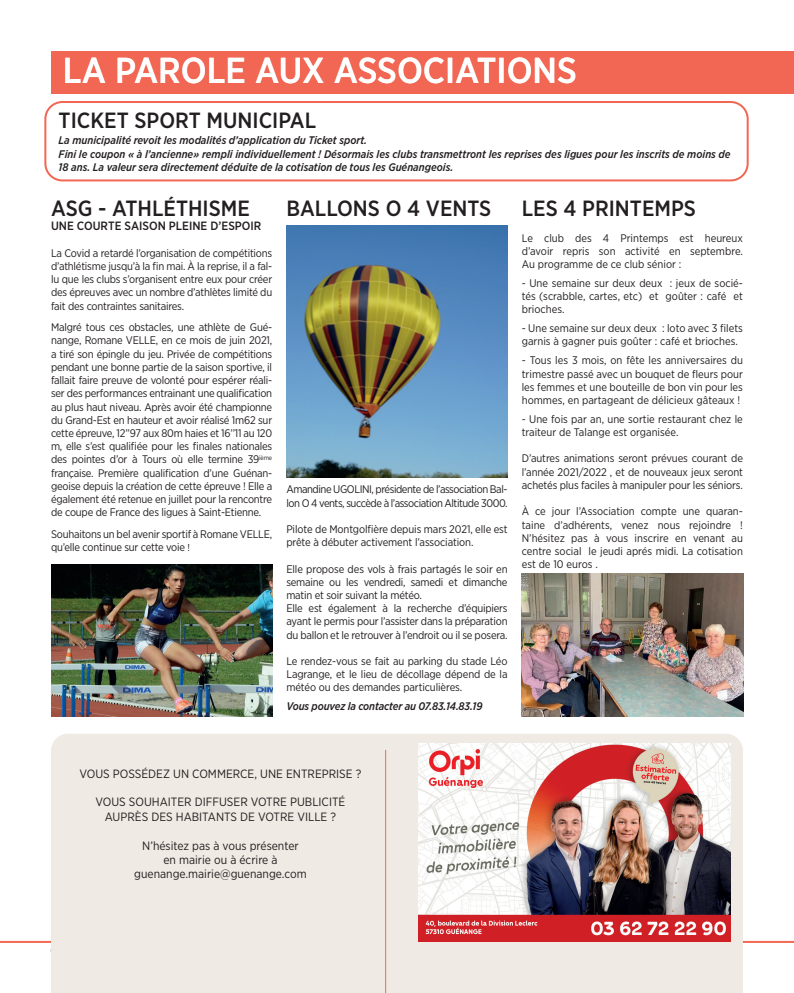
<style>
.page{position:relative;width:794px;height:993px;background:#fff}
.page>*{position:absolute;margin:0;border:0;box-sizing:border-box;transform-origin:0 0}
.t1{font:500 36px "Gotham Narrow";color:#fff}
.t2{font:500 22px "Gotham Narrow";color:#231f20}
.t3{font:12px/14.4px "Gotham Narrow";color:#231f20;text-align:center}
.t4{font:500 12px "Gotham Narrow";color:#231f20}
.t5{font:11px/13.2px "Gotham Narrow";letter-spacing:-.01em;color:#231f20;text-align:justify}
.t6{font:italic 500 11px/13.2px "Gotham Narrow";color:#231f20}
.t7{font:11px/13.2px "Gotham Narrow";letter-spacing:-.04em;color:#231f20}
.s1{font-size:10px}
</style>
<div class="page">
<div style="left:51px;top:51px;width:743px;height:42px;background:#f26753"></div>
<hr style="left:0;top:940px;width:794px;height:2px;background:#f26753">
<div style="left:51px;top:734px;width:692px;height:258px;background:#efeae3"></div>
<img style="left:286px;top:225px;width:221px;height:253px">
<img style="left:51px;top:564px;width:221px;height:152px">
<img style="left:522px;top:573px;width:221px;height:143px">
<img style="left:418px;top:742px;width:312px;height:199px">
<div style="left:44px;top:101px;width:704px;height:80px;border:2px solid #f26753;border-radius:17px"></div>
<hr style="left:385px;top:749px;width:1px;height:243px;background:#f26753">
<h1 class="t1" style="left:63px;top:47px;width:515px">LA PAROLE AUX ASSOCIATIONS</h1>
<h2 class="t2" style="left:59px;top:106px;width:259px">TICKET SPORT MUNICIPAL</h2>
<p class="t6" style="left:59px;top:134px;width:673px">La municipalité revoit les modalités d’application du Ticket sport.<br>Fini le coupon « à l’ancienne» rempli individuellement ! Désormais les clubs transmettront les reprises des ligues pour les inscrits de moins de<br>18 ans. La valeur sera directement déduite de la cotisation de tous les Guénangeois.</p>
<h2 class="t2" style="left:522px;top:195px;width:176px">LES 4 PRINTEMPS</h2>
<p class="t5" style="left:522px;top:231px;width:223px">Le club des 4 Printemps est heureux d’avoir repris son activité en septembre.<br>Au programme de ce club sénior :</p>
<p class="t5" style="left:522px;top:276px;width:223px">- Une semaine sur deux deux : jeux de socié&shy;tés (scrabble, cartes, etc) et goûter : café et brioches.</p>
<p class="t5" style="left:522px;top:321px;width:223px">- Une semaine sur deux deux : loto avec 3 filets garnis à gagner puis goûter : café et brioches.</p>
<p class="t5" style="left:522px;top:353px;width:223px">- Tous les 3 mois, on fête les anniversaires du trimestre passé avec un bouquet de fleurs pour les femmes et une bouteille de bon vin pour les hommes, en partageant de délicieux gâteaux !</p>
<p class="t5" style="left:522px;top:412px;width:223px">- Une fois par an, une sortie restaurant chez le traiteur de Talange est organisée.</p>
<p class="t5" style="left:522px;top:451px;width:223px">D’autres animations seront prévues courant de l’année 2021/2022 , et de nouveaux jeux seront achetés plus faciles à manipuler pour les séniors.</p>
<p class="t5" style="left:522px;top:504px;width:223px">À ce jour l’Association compte une quaran&shy;taine d’adhérents, venez nous rejoindre !<br>N’hésitez pas à vous inscrire en venant au centre social le jeudi aprés midi. La cotisation est de 10 euros .</p>
<h2 class="t2" style="left:51px;top:194px;width:200px">ASG - ATHLÉTHISME</h2>
<p class="t4" style="left:51px;top:218px;width:212px">UNE COURTE SAISON PLEINE D’ESPOIR</p>
<p class="t5" style="left:51px;top:246px;width:223px">La Covid a retardé l’organisation de compétitions d’athlétisme jusqu’à la fin mai. À la reprise, il a fal&shy;lu que les clubs s’organisent entre eux pour créer des épreuves avec un nombre d’athlètes limité du fait des contraintes sanitaires.</p>
<p class="t5" style="left:51px;top:320px;width:223px">Malgré tous ces obstacles, une athlète de Gué&shy;nange, Romane VELLE, en ce mois de juin 2021, a tiré son épingle du jeu. Privée de compétitions pendant une bonne partie de la saison sportive, il fallait faire preuve de volonté pour espérer réali&shy;ser des performances entrainant une qualification au plus haut niveau. Après avoir été championne du Grand-Est en hauteur et avoir réalisé 1m62 sur cette épreuve, 12’’97 aux 80m haies et 16’’11 au 120 m, elle s’est qualifiée pour les finales nationales des pointes d’or à Tours où elle termine 39<sup>ième </sup>française. Première qualification d’une Guénan&shy;geoise depuis la création de cette épreuve ! Elle a également été retenue en juillet pour la rencontre de coupe de France des ligues à Saint-Etienne.</p>
<p class="t5" style="left:51px;top:527px;width:223px">Souhaitons un bel avenir sportif à Romane VELLE, qu’elle continue sur cette voie <span class="s1">!</span></p>
<h2 class="t2" style="left:286px;top:194px;width:206px">BALLONS O 4 VENTS</h2>
<p class="t7" style="left:286px;top:482px;width:223px">Amandine UGOLINI, présidente de l’association Bal&shy;lon O 4 vents, succède à l’association Altitude 3000.</p>
<p class="t5" style="left:286px;top:522px;width:223px">Pilote de Montgolfière depuis mars 2021, elle est prête à débuter activement l’association.</p>
<p class="t5" style="left:286px;top:561px;width:223px;text-align:left">Elle propose des vols à frais partagés le soir en semaine ou les vendredi, samedi et dimanche matin et soir suivant la météo.<br>Elle est également à la recherche d’équipiers ayant le permis pour l’assister dans la préparation du ballon et le retrouver à l’endroit ou il se posera.</p>
<p class="t5" style="left:286px;top:654px;width:223px">Le rendez-vous se fait au parking du stade Léo Lagrange, et le lieu de décollage dépend de la météo ou des demandes particulières.</p>
<p class="t6" style="left:286px;top:699px;width:198px">Vous pouvez la contacter au 07.83.14.83.19</p>
<p class="t3" style="left:80px;top:765px;width:283px">VOUS POSSÉDEZ UN COMMERCE, UNE ENTREPRISE ?</p>
<p class="t3" style="left:95px;top:794px;width:251px">VOUS SOUHAITER DIFFUSER VOTRE PUBLICITÉ<br>AUPRÈS DES HABITANTS DE VOTRE VILLE ?</p>
<p class="t3" style="left:134px;top:837px;width:174px">N’hésitez pas à vous présenter<br>en mairie ou à écrire à guenange.mairie@guenange.com</p>
</div>
